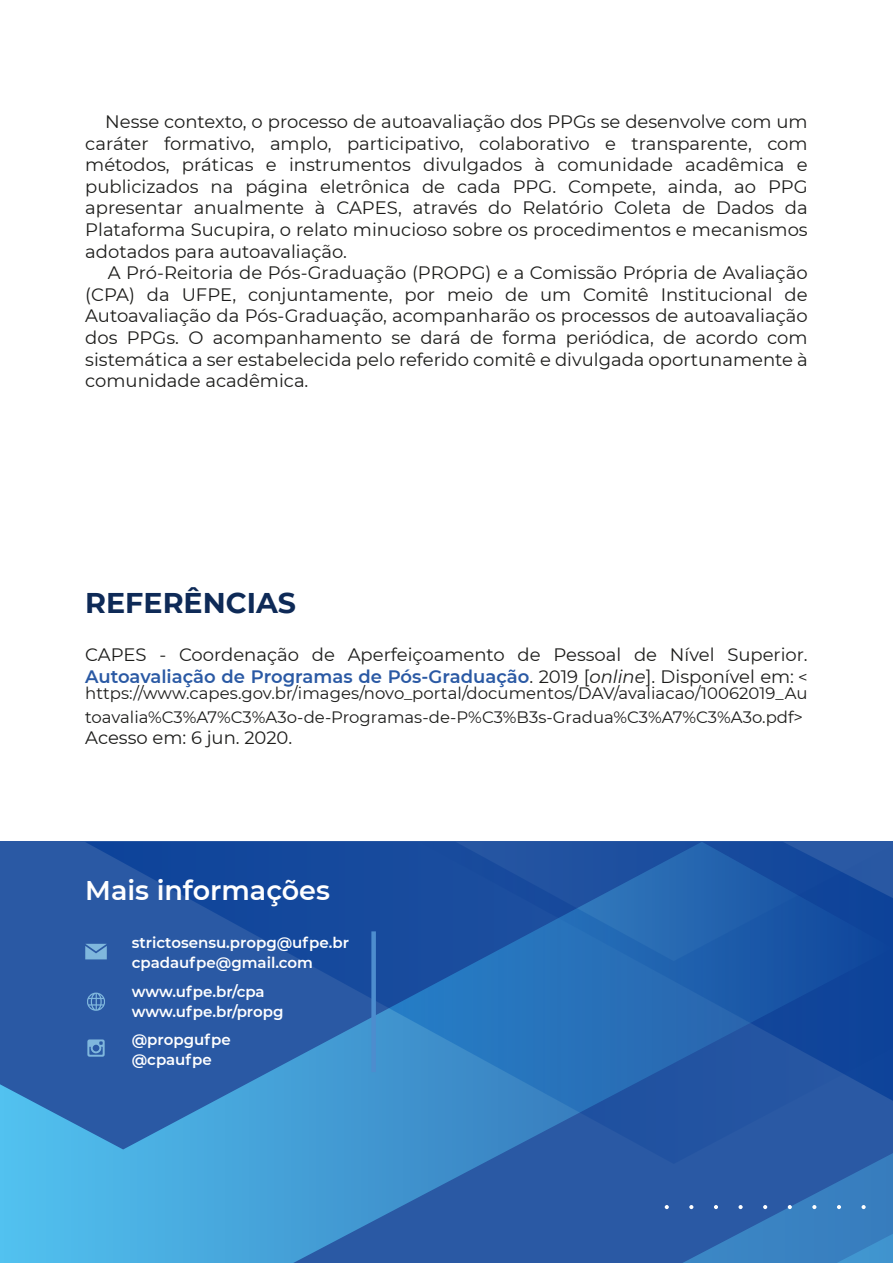
<style>
.page{position:relative;width:893px;height:1263px;background:#fff}
.page>*{position:absolute;margin:0;border:0;box-sizing:border-box;transform-origin:0 0}
.t1{font:700 28.5px "Montserrat";color:#0e2a57}
.t2{font:600 27px "Montserrat";color:#fff}
.t3{font:18px/21.6px "Montserrat";color:#1d1d1b;text-align:justify}
.t4{font:16.5px/23.4px "Montserrat";color:#1d1d1b}
.t5{font:600 15px/19.5px "Montserrat";color:#fff}
.s1{font-weight:600;color:#2a59a4}
.s2{font-style:italic}
.s3{font-size:16.5px}
</style>
<div class="page">
<svg style="left:0;top:842px;width:682px;height:421px;background:#387fbf"></svg>
<svg style="left:85px;top:842px;width:808px;height:322px;background:#2662ac"></svg>
<svg style="left:682px;top:1153px;width:211px;height:110px;background:#326eb2"></svg>
<svg style="left:665px;top:1205px;width:4px;height:4px"></svg>
<div style="left:371px;top:931px;width:5px;height:141px;background:#4d8dce"></div>
<svg style="left:87px;top:1039px;width:18px;height:18px"></svg>
<p class="t3" style="left:85px;top:110px;width:724px;text-indent:20px">Nesse contexto, o processo de autoavaliação dos PPGs se desenvolve com um caráter formativo, amplo, participativo, colaborativo e transparente, com métodos, práticas e instrumentos divulgados à comunidade acadêmica e publicizados na página eletrônica de cada PPG. Compete, ainda, ao PPG apresentar anualmente à CAPES, através do Relatório Coleta de Dados da Plataforma Sucupira, o relato minucioso sobre os procedimentos e mecanismos adotados para autoavaliação.</p>
<p class="t3" style="left:85px;top:261px;width:724px;text-indent:22px">A Pró-Reitoria de Pós-Graduação (PROPG) e a Comissão Própria de Avaliação (CPA) da UFPE, conjuntamente, por meio de um Comitê Institucional de Autoavaliação da Pós-Graduação, acompanharão os processos de autoavaliação dos PPGs. O acompanhamento se dará de forma periódica, de acordo com sistemática a ser estabelecida pelo referido comitê e divulgada oportunamente à comunidade acadêmica.</p>
<h1 class="t1" style="left:85px;top:582px;width:212px">REFERÊNCIAS</h1>
<p class="t3" style="left:85px;top:644px;width:724px">CAPES - Coordenação de Aperfeiçoamento de Pessoal de Nível Superior.<br><span class="s1">Autoavaliação de Programas de Pós-Graduação</span>. 2019 [<span class="s2">online</span>]. Disponível em: <span class="s3">&lt;</span></p>
<p class="t4" style="left:85px;top:681px;width:724px">https://www.capes.gov.br/images/novo_portal/documentos/DAV/avaliacao/10062019_Au toavalia%C3%A7%C3%A3o-de-Programas-de-P%C3%B3s-Gradua%C3%A7%C3%A3o.pdf&gt;</p>
<p class="t3" style="left:85px;top:726px;width:208px">Acesso em: 6 jun. 2020.</p>
<h2 class="t2" style="left:85px;top:871px;width:246px">Mais informações</h2>
<p class="t5" style="left:132px;top:931px;width:219px;line-height:20.4px">strictosensu.propg@ufpe.br cpadaufpe@gmail.com</p>
<p class="t5" style="left:132px;top:981px;width:153px">www.ufpe.br/cpa www.ufpe.br/propg</p>
<p class="t5" style="left:132px;top:1029px;width:100px">@propgufpe @cpaufpe</p>
</div>
